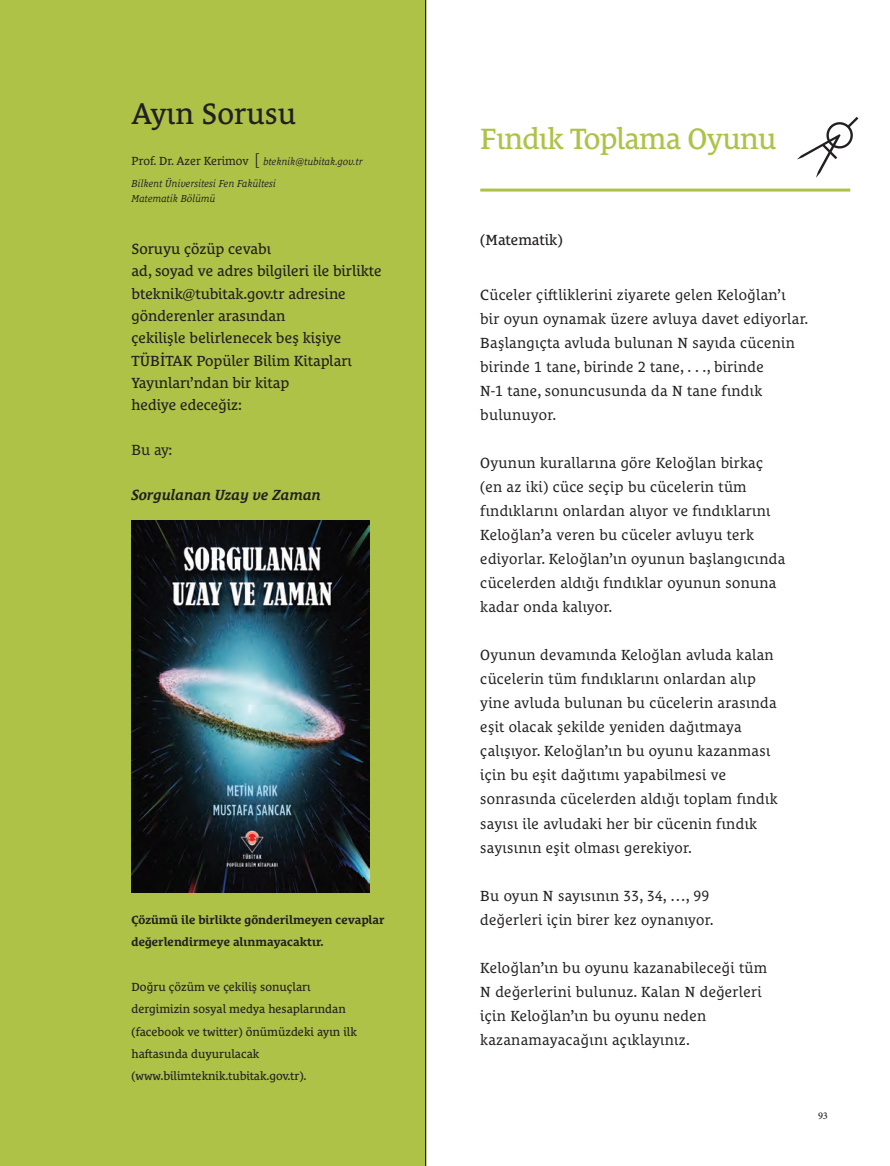
<style>
.page{position:relative;width:890px;height:1166px;background:#fff}
.page>*{position:absolute;margin:0;border:0;box-sizing:border-box;transform-origin:0 0}
.t1{font:30px "Le Monde Courrier Pro";letter-spacing:-.02em;color:#aec248}
.t2{font:30px "Le Monde Courrier Pro";color:#231f20}
.t3{font:15px/24px "Le Monde Courrier Pro";letter-spacing:.02em;color:#231f20}
.t4{font:15px/22.4px "Le Monde Courrier Pro";color:#231f20}
.t5{font:italic 700 15px "Le Monde Courrier Pro";letter-spacing:-.01em;color:#231f20}
.t6{font:12px/22.4px "Le Monde Courrier Pro";color:#231f20}
.t7{font:700 12px/22.4px "Le Monde Courrier Pro";color:#231f20}
.t8{font:italic 10.35px/22.4px "Le Monde Courrier Pro";color:#231f20}
.t9{font:500 10.35px "Minion Pro";color:#231f20}
.s1{font-style:normal;font-size:12px}
.s2{font-family:"Le Monde Sans Pro";font-weight:300;font-style:normal;font-size:16.2px}
</style>
<div class="page">
<div style="left:0;top:0;width:425px;height:1165px;background:#aec248"></div>
<hr style="left:425px;top:0;width:1px;height:1165px;background:#231f20">
<svg style="left:797px;top:117px;width:62px;height:61px"></svg>
<hr style="left:480px;top:188px;width:370px;height:3px;background:#aec248">
<img style="left:131px;top:521px;width:238px;height:371px">
<h1 class="t2" style="left:131px;top:90px;width:166px">Ayın Sorusu</h1>
<p class="t8" style="left:131px;top:149px;width:233px"><span class="s1">Prof. Dr. Azer Kerimov</span> <span class="s2">[</span> bteknik@tubitak.gov.tr<br>Bilkent Üniversitesi Fen Fakültesi</p>
<p class="t8" style="left:131px;top:186px;width:85px">Matematik Bölümü</p>
<p class="t4" style="left:131px;top:236px;width:252px">Soruyu çözüp cevabı<br>ad, soyad ve adres bilgileri ile birlikte bteknik@tubitak.gov.tr adresine gönderenler arasından<br>çekilişle belirlenecek beş kişiye<br>TÜBİTAK Popüler Bilim Kitapları<br>Yayınları’ndan bir kitap<br>hediye edeceğiz:</p>
<p class="t3" style="left:131px;top:436px;width:42px">Bu ay:</p>
<p class="t5" style="left:131px;top:482px;width:191px">Sorgulanan Uzay ve Zaman</p>
<p class="t7" style="left:131px;top:907px;width:254px">Çözümü ile birlikte gönderilmeyen cevaplar değerlendirmeye alınmayacaktır.</p>
<p class="t6" style="left:131px;top:974px;width:227px">Doğru çözüm ve çekiliş sonuçları dergimizin sosyal medya hesaplarından (facebook ve twitter) önümüzdeki ayın ilk haftasında duyurulacak (www.bilimteknik.tubitak.gov.tr).</p>
<h1 class="t1" style="left:480px;top:114px;width:298px">Fındık Toplama Oyunu</h1>
<p class="t4" style="left:480px;top:227px;width:84px">(Matematik)</p>
<p class="t3" style="left:480px;top:281px;width:330px">Cüceler çiftliklerini ziyarete gelen Keloğlan’ı<br>bir oyun oynamak üzere avluya davet ediyorlar.<br>Başlangıçta avluda bulunan N sayıda cücenin birinde 1 tane, birinde 2 tane, . . ., birinde<br>N-1 tane, sonuncusunda da N tane fındık bulunuyor.</p>
<p class="t3" style="left:480px;top:449px;width:307px">Oyunun kurallarına göre Keloğlan birkaç (en az iki) cüce seçip bu cücelerin tüm fındıklarını onlardan alıyor ve fındıklarını Keloğlan’a veren bu cüceler avluyu terk ediyorlar. Keloğlan’ın oyunun başlangıcında cücelerden aldığı fındıklar oyunun sonuna kadar onda kalıyor.</p>
<p class="t3" style="left:480px;top:641px;width:299px">Oyunun devamında Keloğlan avluda kalan cücelerin tüm fındıklarını onlardan alıp yine avluda bulunan bu cücelerin arasında eşit olacak şekilde yeniden dağıtmaya çalışıyor. Keloğlan’ın bu oyunu kazanması için bu eşit dağıtımı yapabilmesi ve sonrasında cücelerden aldığı toplam fındık sayısı ile avludaki her bir cücenin fındık sayısının eşit olması gerekiyor.</p>
<p class="t3" style="left:480px;top:881px;width:235px">Bu oyun N sayısının 33, 34, …, 99 değerleri için birer kez oynanıyor.</p>
<p class="t3" style="left:480px;top:953px;width:288px">Keloğlan’ın bu oyunu kazanabileceği tüm N değerlerini bulunuz. Kalan N değerleri için Keloğlan’ın bu oyunu neden kazanamayacağını açıklayınız.</p>
<p class="t9" style="left:818px;top:1108px;width:11px">93</p>
</div>
